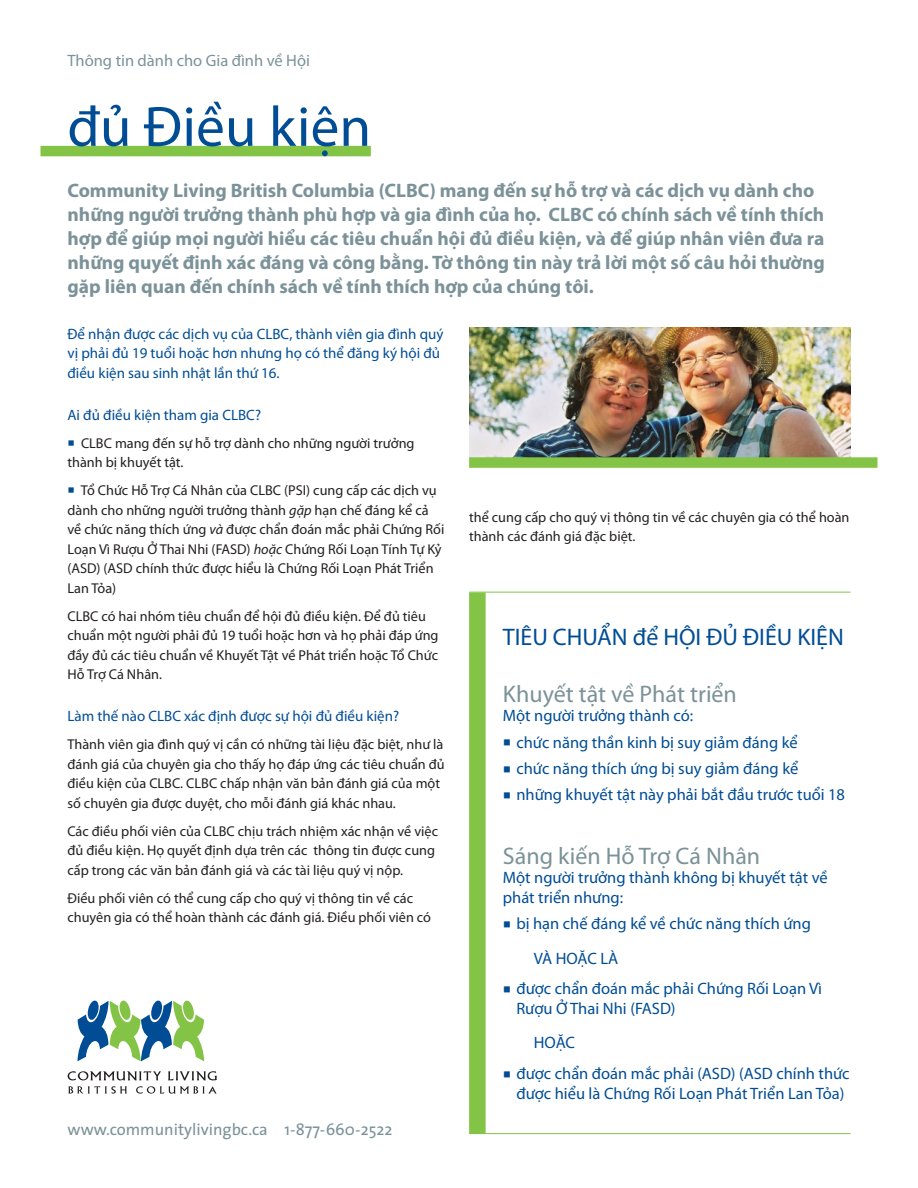
<style>
.page{position:relative;width:918px;height:1188px;background:#fff}
.page>*{position:absolute;margin:0;border:0;box-sizing:border-box;transform-origin:0 0}
.t1{font:57px "Myriad Pro";letter-spacing:.005em;color:#014d95}
.t2{font:24px "Myriad Pro";color:#7b9299}
.t3{font:24px "Myriad Pro";color:#014d95}
.t4{font:700 19.5px/24px "Myriad Pro";color:#7b9299}
.t5{font:16.5px/26.2px "Myriad Pro";color:#014d95}
.t6{font:16.5px "The Sans";color:#7b9299}
.t7{font:16.5px "Myriad Pro";color:#7b9299}
.t8{font:15px/19.5px "Myriad Pro";color:#014d95}
.t9{font:14.25px/19.5px "Myriad Pro";color:#231f20}
.s1{font-style:italic}
</style>
<div class="page">
<img style="left:469px;top:328px;width:381px;height:129px">
<div style="left:469px;top:457px;width:409px;height:11px;background:#83c447"></div>
<div style="left:40px;top:146px;width:331px;height:10px;background:#83c447"></div>
<div style="left:469px;top:593px;width:17px;height:541px;background:#83c447"></div>
<hr style="left:469px;top:592px;width:381px;height:1px;background:#83c447">
<hr style="left:469px;top:1133px;width:381px;height:1px;background:#83c447">
<svg style="left:78px;top:1000px;width:126px;height:61px"></svg>
<svg style="left:68px;top:1071px;width:93px;height:9px"></svg>
<svg style="left:168px;top:1071px;width:49px;height:9px"></svg>
<svg style="left:68px;top:1086px;width:59px;height:8px"></svg>
<svg style="left:136px;top:1086px;width:81px;height:8px"></svg>
<p class="t7" style="left:68px;top:51px;width:244px">Thông tin dành cho Gia đình về Hội</p>
<h1 class="t1" style="left:68px;top:92px;width:305px">đủ Điều kiện</h1>
<p class="t4" style="left:68px;top:178px;width:759px">Community Living British Columbia (CLBC) mang đến sự hỗ trợ và các dịch vụ dành cho những người trưởng thành phù hợp và gia đình của họ. CLBC có chính sách về tính thích hợp để giúp mọi người hiểu các tiêu chuẩn hội đủ điều kiện, và để giúp nhân viên đưa ra những quyết định xác đáng và công bằng. Tờ thông tin này trả lời một số câu hỏi thường gặp liên quan đến chính sách về tính thích hợp của chúng tôi.</p>
<p class="t8" style="left:68px;top:324px;width:378px">Để nhận được các dịch vụ của CLBC, thành viên gia đình quý vị phải đủ 19 tuổi hoặc hơn nhưng họ có thể đăng ký hội đủ điều kiện sau sinh nhật lần thứ 16.</p>
<p class="t8" style="left:68px;top:405px;width:195px">Ai đủ điều kiện tham gia CLBC?</p>
<p class="t9" style="left:68px;top:433px;width:349px;text-indent:14px">CLBC mang đến sự hỗ trợ dành cho những người trưởng thành bị khuyết tật.</p>
<p class="t9" style="left:68px;top:481px;width:378px;text-indent:13px">Tổ Chức Hỗ Trợ Cá Nhân của CLBC (PSI) cung cấp các dịch vụ dành cho những người trưởng thành <span class="s1">gặp</span> hạn chế đáng kể cả về chức năng thích ứng <span class="s1">và</span> được chẩn đoán mắc phải Chứng Rối Loạn Vì Rượu Ở Thai Nhi (FASD) <span class="s1">hoặc</span> Chứng Rối Loạn Tính Tự Kỷ (ASD) (ASD chính thức được hiểu là Chứng Rối Loạn Phát Triển Lan Tỏa)</p>
<p class="t9" style="left:68px;top:606px;width:373px">CLBC có hai nhóm tiêu chuẩn để hội đủ điều kiện. Để đủ tiêu chuẩn một người phải đủ 19 tuổi hoặc hơn và họ phải đáp ứng đầy đủ các tiêu chuẩn về Khuyết Tật về Phát triển hoặc Tổ Chức Hỗ Trợ Cá Nhân.</p>
<p class="t8" style="left:68px;top:706px;width:333px">Làm thế nào CLBC xác định được sự hội đủ điều kiện?</p>
<p class="t9" style="left:68px;top:734px;width:379px">Thành viên gia đình quý vị cần có những tài liệu đặc biệt, như là đánh giá của chuyên gia cho thấy họ đáp ứng các tiêu chuẩn đủ điều kiện của CLBC. CLBC chấp nhận văn bản đánh giá của một số chuyên gia được duyệt, cho mỗi đánh giá khác nhau.</p>
<p class="t9" style="left:68px;top:821px;width:372px">Các điều phối viên của CLBC chịu trách nhiệm xác nhận về việc đủ điều kiện. Họ quyết định dựa trên các thông tin được cung cấp trong các văn bản đánh giá và các tài liệu quý vị nộp.</p>
<p class="t9" style="left:68px;top:888px;width:365px">Điều phối viên có thể cung cấp cho quý vị thông tin về các chuyên gia có thể hoàn thành các đánh giá. Điều phối viên có</p>
<p class="t6" style="left:67px;top:1119px;width:326px">www.communitylivingbc.ca 1-877-660-2522</p>
<p class="t9" style="left:469px;top:507px;width:382px">thể cung cấp cho quý vị thông tin về các chuyên gia có thể hoàn thành các đánh giá đặc biệt.</p>
<h2 class="t3" style="left:503px;top:622px;width:342px">TIÊU CHUẨN để HỘI ĐỦ ĐIỀU KIỆN</h2>
<h2 class="t2" style="left:503px;top:679px;width:236px">Khuyết tật về Phát triển</h2>
<p class="t5" style="left:516px;top:702px;width:330px;text-indent:-13px">Một người trưởng thành có:<br>chức năng thần kinh bị suy giảm đáng kể<br>chức năng thích ứng bị suy giảm đáng kể những khuyết tật này phải bắt đầu trước tuổi 18</p>
<h2 class="t2" style="left:503px;top:841px;width:259px">Sáng kiến Hỗ Trợ Cá Nhân</h2>
<p class="t5" style="left:503px;top:868px;width:326px;line-height:19.5px">Một người trưởng thành không bị khuyết tật về phát triển nhưng:</p>
<p class="t5" style="left:534px;top:906px;width:279px;line-height:34.5px;text-indent:-17px">bị hạn chế đáng kể về chức năng thích ứng<br>VÀ HOẶC LÀ</p>
<p class="t5" style="left:516px;top:979px;width:307px;line-height:19.5px">được chẩn đoán mắc phải Chứng Rối Loạn Vì<br>Rượu Ở Thai Nhi (FASD)</p>
<p class="t5" style="left:516px;top:1027px;width:335px;line-height:30.8px;text-indent:17px">HOẶC<br>được chẩn đoán mắc phải (ASD) (ASD chính thức</p>
<p class="t5" style="left:516px;top:1080px;width:330px">được hiểu là Chứng Rối Loạn Phát Triển Lan Tỏa)</p>
</div>
